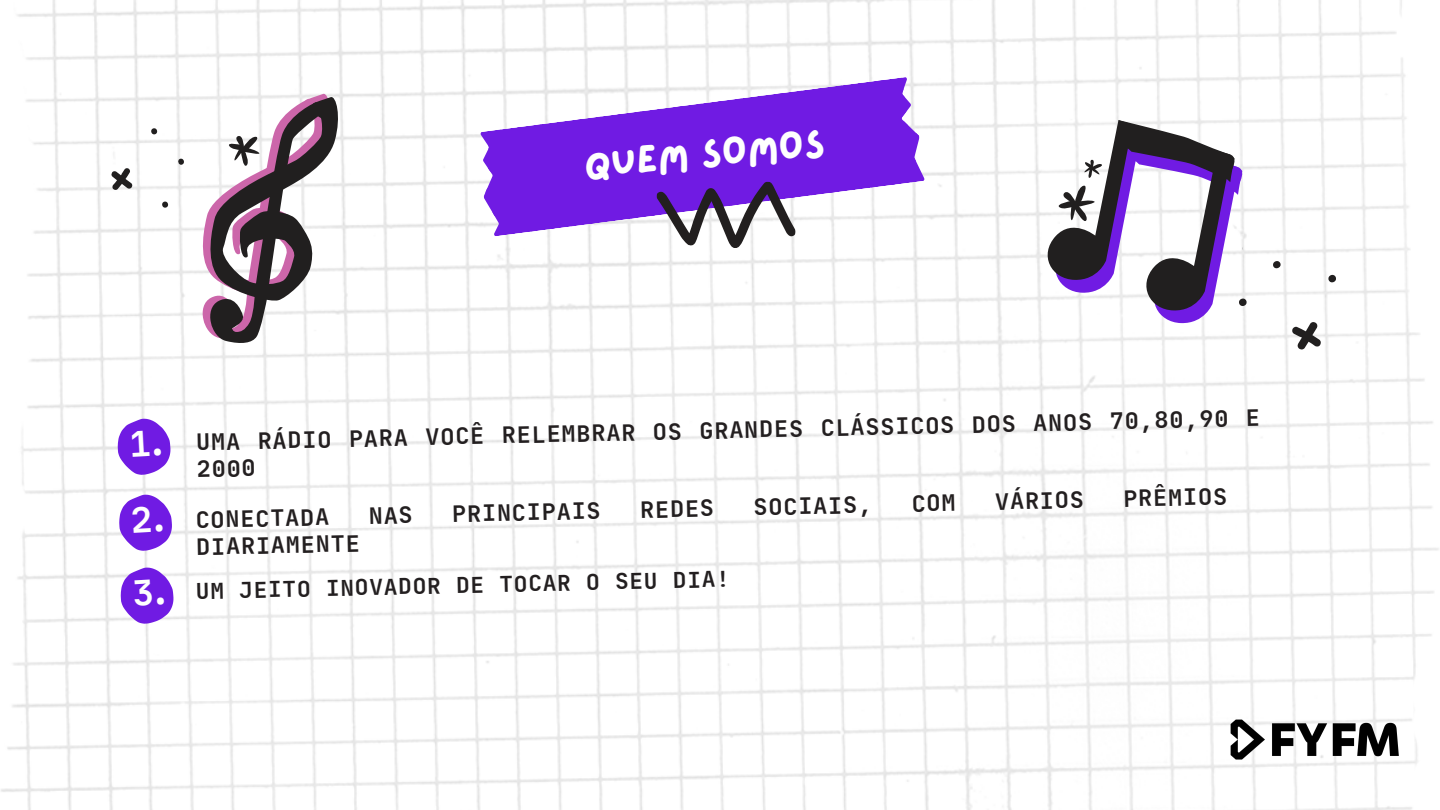
<style>
.page{position:relative;width:1440px;height:810px;background:#fff}
.page>*{position:absolute;margin:0;border:0;box-sizing:border-box;transform-origin:0 0}
.t1{font:39.4px "Lazydog";color:#fefefe}
.t2{font:700 35.5px/75.9px "Jet Brains Mono";color:#fefefe}
.t3{font:700 23px/29.8px "Jet Brains Mono";color:#231f20}
.t4{font:700 22.2px "Jet Brains Mono";color:#231f20}
</style>
<div class="page">
<img style="left:1px;top:0;width:1438px;height:810px">
<svg style="left:478px;top:76px;width:447px;height:161px;fill:#701be3"></svg>
<svg style="left:654px;top:176px;width:144px;height:75px"></svg>
<svg style="left:106px;top:90px;width:246px;height:264px"></svg>
<svg style="left:187px;top:69px;width:192px;height:249px"></svg>
<svg style="left:1038px;top:120px;width:303px;height:234px"></svg>
<svg style="left:118px;top:419px;width:52px;height:56px"></svg>
<svg style="left:119px;top:495px;width:53px;height:56px"></svg>
<img style="left:1216px;top:706px;width:194px;height:69px">
<svg style="left:121px;top:568px;width:52px;height:56px"></svg>
<svg style="left:370px;top:506px;width:42px;height:18px"></svg>
<svg style="left:913px;top:494px;width:41px;height:18px"></svg>
<h1 class="t1" style="left:583px;top:146px;width:243px;rotate:-5deg">QUEM SOMOS</h1>
<h2 class="t2" style="left:125px;top:406px;width:42px;rotate:-3deg">1.<br>2.</h2>
<p class="t3" style="left:196px;top:424px;width:1065px;rotate:-1deg">UMA RÁDIO PARA VOCÊ RELEMBRAR OS GRANDES CLÁSSICOS DOS ANOS 70,80,90 E<br>2000</p>
<p class="t3" style="left:196px;top:504px;width:135px;rotate:-1deg">CONECTADA</p>
<p class="t3" style="left:452px;top:498px;width:150px;rotate:-1deg">PRINCIPAIS</p>
<p class="t3" style="left:640px;top:494px;width:75px;rotate:-1deg">REDES</p>
<p class="t3" style="left:753px;top:492px;width:120px;rotate:-1deg">SOCIAIS,</p>
<p class="t3" style="left:995px;top:486px;width:90px;rotate:-1deg">VÁRIOS</p>
<p class="t3" style="left:1123px;top:483px;width:105px;rotate:-1deg">PRÊMIOS</p>
<p class="t3" style="left:196px;top:531px;width:165px;rotate:-1deg">DIARIAMENTE</p>
<p class="t4" style="left:196px;top:576px;width:535px;rotate:-1deg">UM JEITO INOVADOR DE TOCAR O SEU DIA!</p>
</div>
